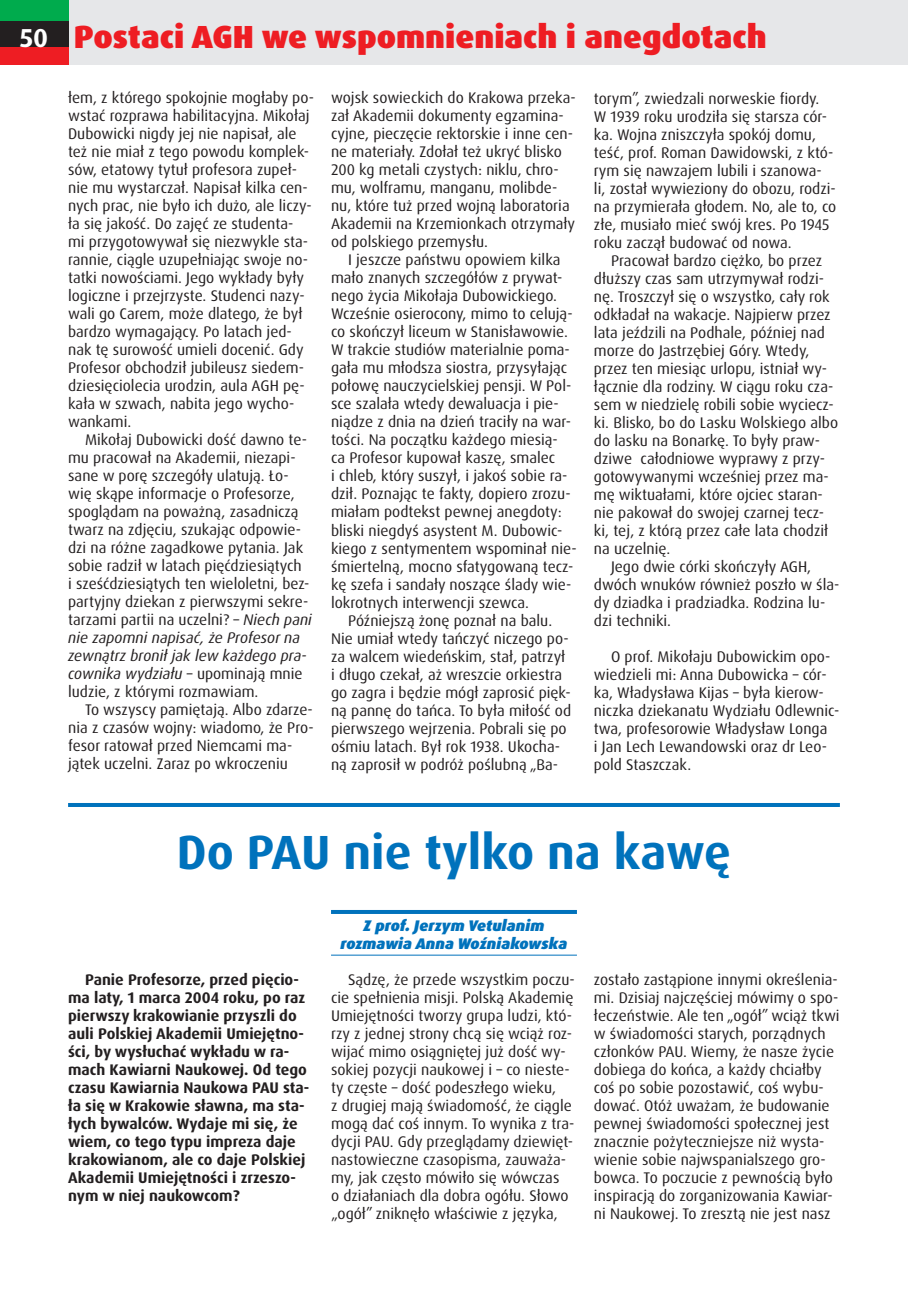
<style>
.page{position:relative;width:908px;height:1304px;background:#fff}
.page>*{position:absolute;margin:0;border:0;box-sizing:border-box;transform-origin:0 0}
.t1{font:700 48px "Dax Pro";color:#0072bc}
.t2{font:900 32px "Dax Pro";color:#ee1d23}
.t3{font:15.4px/18px "Dax Pro";color:#231f20}
.t4{font:700 15.4px/18px "Dax Pro";color:#231f20}
.t5{font:italic 900 15.4px/18px "Dax Pro";color:#0072bc;text-align:center}
.s1{font-weight:700;font-size:26px;color:#fff}
.s2{font-style:italic}
</style>
<div class="page">
<div style="left:65px;top:0;width:842px;height:64px;background:#e6e7e9"></div>
<div style="left:0;top:43px;width:68px;height:22px;background:#ee1d23"></div>
<div style="left:0;top:0;width:68px;height:22px;background:#00ab4d"></div>
<div style="left:0;top:22px;width:68px;height:25px;background:#231f20"></div>
<hr style="left:68px;top:803px;width:771px;height:4px;background:#0072bc">
<hr style="left:331px;top:910px;width:245px;height:4px;background:#0072bc">
<hr style="left:331px;top:955px;width:245px;height:1px;background:#0072bc">
<h2 class="t2" style="left:20px;top:16px;width:748px"><span class="s1">50</span> Postaci AGH we wspomnieniach i anegdotach</h2>
<p class="t3" style="left:68px;top:89px;width:247px">łem, z którego spokojnie mogłaby po&shy;wstać rozprawa habilitacyjna. Mikołaj Dubowicki nigdy jej nie napisał, ale też nie miał z tego powodu komplek&shy;sów, etatowy tytuł profesora zupeł&shy;nie mu wystarczał. Napisał kilka cen&shy;nych prac, nie było ich dużo, ale liczy&shy;ła się jakość. Do zajęć ze studenta-<br>mi przygotowywał się niezwykle sta&shy;rannie, ciągle uzupełniając swoje no&shy;tatki nowościami. Jego wykłady były logiczne i przejrzyste. Studenci nazy&shy;wali go Carem, może dlatego, że był bardzo wymagający. Po latach jed&shy;nak tę surowość umieli docenić. Gdy Profesor obchodził jubileusz siedem&shy;dziesięciolecia urodzin, aula AGH pę&shy;kała w szwach, nabita jego wycho&shy;wankami.</p>
<p class="t3" style="left:68px;top:431px;width:245px;text-indent:17px">Mikołaj Dubowicki dość dawno te&shy;mu pracował na Akademii, niezapi&shy;sane w porę szczegóły ulatują. Ło&shy;wię skąpe informacje o Profesorze, spoglądam na poważną, zasadniczą twarz na zdjęciu, szukając odpowie&shy;dzi na różne zagadkowe pytania. Jak sobie radził w latach pięćdziesiątych<br>i sześćdziesiątych ten wieloletni, bez&shy;partyjny dziekan z pierwszymi sekre&shy;tarzami partii na uczelni? – <span class="s2">Niech pani nie zapomni napisać, że Profesor na zewnątrz bronił jak lew każdego pra&shy;cownika wydziału</span> – upominają mnie ludzie, z którymi rozmawiam.</p>
<p class="t3" style="left:68px;top:701px;width:247px;text-indent:17px">To wszyscy pamiętają. Albo zdarze&shy;nia z czasów wojny: wiadomo, że Pro&shy;fesor ratował przed Niemcami ma&shy;jątek uczelni. Zaraz po wkroczeniu</p>
<p class="t3" style="left:331px;top:89px;width:246px">wojsk sowieckich do Krakowa przeka&shy;zał Akademii dokumenty egzamina&shy;cyjne, pieczęcie rektorskie i inne cen&shy;ne materiały. Zdołał też ukryć blisko 200 kg metali czystych: niklu, chro&shy;mu, wolframu, manganu, molibde&shy;nu, które tuż przed wojną laboratoria Akademii na Krzemionkach otrzymały od polskiego przemysłu.</p>
<p class="t3" style="left:348px;top:251px;width:214px">I jeszcze państwu opowiem kilka</p>
<p class="t3" style="left:331px;top:269px;width:233px">mało znanych szczegółów z prywat-</p>
<p class="t3" style="left:331px;top:287px;width:227px">nego życia Mikołaja Dubowickiego.</p>
<p class="t3" style="left:331px;top:305px;width:243px">Wcześnie osierocony, mimo to celują-</p>
<p class="t3" style="left:331px;top:323px;width:238px">co skończył liceum w Stanisławowie.</p>
<p class="t3" style="left:331px;top:341px;width:240px">W trakcie studiów materialnie poma-</p>
<p class="t3" style="left:331px;top:359px;width:238px">gała mu młodsza siostra, przysyłając</p>
<p class="t3" style="left:331px;top:377px;width:242px">połowę nauczycielskiej pensji. W Pol-</p>
<p class="t3" style="left:331px;top:395px;width:229px">sce szalała wtedy dewaluacja i pie-</p>
<p class="t3" style="left:331px;top:413px;width:241px">niądze z dnia na dzień traciły na war-</p>
<p class="t3" style="left:331px;top:431px;width:228px">tości. Na początku każdego miesią-</p>
<p class="t3" style="left:331px;top:449px;width:226px">ca Profesor kupował kaszę, smalec</p>
<p class="t3" style="left:331px;top:467px;width:238px">i chleb, który suszył, i jakoś sobie ra-</p>
<p class="t3" style="left:331px;top:485px;width:241px">dził. Poznając te fakty, dopiero zrozu-</p>
<p class="t3" style="left:331px;top:503px;width:232px">miałam podtekst pewnej anegdoty:</p>
<p class="t3" style="left:331px;top:521px;width:233px">bliski niegdyś asystent M. Dubowic-</p>
<p class="t3" style="left:331px;top:539px;width:247px">kiego z sentymentem wspominał nie-</p>
<p class="t3" style="left:331px;top:557px;width:244px">śmiertelną, mocno sfatygowaną tecz-</p>
<p class="t3" style="left:331px;top:575px;width:242px">kę szefa i sandały noszące ślady wie-</p>
<p class="t3" style="left:331px;top:593px;width:199px">lokrotnych interwencji szewca.</p>
<p class="t3" style="left:348px;top:611px;width:205px">Późniejszą żonę poznał na balu.</p>
<p class="t3" style="left:331px;top:629px;width:239px">Nie umiał wtedy tańczyć niczego po-</p>
<p class="t3" style="left:331px;top:647px;width:236px">za walcem wiedeńskim, stał, patrzył</p>
<p class="t3" style="left:331px;top:665px;width:232px">i długo czekał, aż wreszcie orkiestra</p>
<p class="t3" style="left:331px;top:683px;width:241px">go zagra i będzie mógł zaprosić pięk-</p>
<p class="t3" style="left:331px;top:701px;width:241px">ną pannę do tańca. To była miłość od</p>
<p class="t3" style="left:331px;top:719px;width:237px">pierwszego wejrzenia. Pobrali się po</p>
<p class="t3" style="left:331px;top:737px;width:230px">ośmiu latach. Był rok 1938. Ukocha-</p>
<p class="t3" style="left:331px;top:755px;width:228px">ną zaprosił w podróż poślubną „Ba-</p>
<p class="t3" style="left:593px;top:89px;width:244px">torym”, zwiedzali norweskie fiordy.<br>W 1939 roku urodziła się starsza cór&shy;ka. Wojna zniszczyła spokój domu, teść, prof. Roman Dawidowski, z któ&shy;rym się nawzajem lubili i szanowa&shy;li, został wywieziony do obozu, rodzi&shy;na przymierała głodem. No, ale to, co złe, musiało mieć swój kres. Po 1945 roku zaczął budować od nowa.</p>
<p class="t3" style="left:610px;top:251px;width:212px">Pracował bardzo ciężko, bo przez</p>
<p class="t3" style="left:593px;top:269px;width:231px">dłuższy czas sam utrzymywał rodzi-</p>
<p class="t3" style="left:593px;top:287px;width:237px">nę. Troszczył się o wszystko, cały rok</p>
<p class="t3" style="left:593px;top:305px;width:238px">odkładał na wakacje. Najpierw przez</p>
<p class="t3" style="left:593px;top:323px;width:232px">lata jeździli na Podhale, później nad</p>
<p class="t3" style="left:593px;top:341px;width:217px">morze do Jastrzębiej Góry. Wtedy,</p>
<p class="t3" style="left:593px;top:359px;width:234px">przez ten miesiąc urlopu, istniał wy-</p>
<p class="t3" style="left:593px;top:377px;width:241px">łącznie dla rodziny. W ciągu roku cza-</p>
<p class="t3" style="left:593px;top:395px;width:241px">sem w niedzielę robili sobie wyciecz-</p>
<p class="t3" style="left:593px;top:413px;width:245px">ki. Blisko, bo do Lasku Wolskiego albo</p>
<p class="t3" style="left:593px;top:431px;width:227px">do lasku na Bonarkę. To były praw-</p>
<p class="t3" style="left:593px;top:449px;width:232px">dziwe całodniowe wyprawy z przy-</p>
<p class="t3" style="left:593px;top:467px;width:236px">gotowywanymi wcześniej przez ma-</p>
<p class="t3" style="left:593px;top:485px;width:230px">mę wiktuałami, które ojciec staran-</p>
<p class="t3" style="left:593px;top:503px;width:231px">nie pakował do swojej czarnej tecz-</p>
<p class="t3" style="left:593px;top:521px;width:236px">ki, tej, z którą przez całe lata chodził</p>
<p class="t3" style="left:593px;top:539px;width:78px">na uczelnię.</p>
<p class="t3" style="left:610px;top:557px;width:202px">Jego dwie córki skończyły AGH,</p>
<p class="t3" style="left:593px;top:575px;width:247px">dwóch wnuków również poszło w śla-</p>
<p class="t3" style="left:593px;top:593px;width:233px">dy dziadka i pradziadka. Rodzina lu-</p>
<p class="t3" style="left:593px;top:611px;width:79px">dzi techniki.</p>
<p class="t3" style="left:593px;top:647px;width:247px;text-indent:17px">O prof. Mikołaju Dubowickim opo&shy;wiedzieli mi: Anna Dubowicka – cór&shy;ka, Władysława Kijas – była kierow&shy;niczka dziekanatu Wydziału Odlewnic&shy;twa, profesorowie Władysław Longa<br>i Jan Lech Lewandowski oraz dr Leo&shy;pold Staszczak.</p>
<h1 class="t1" style="left:177px;top:821px;width:555px">Do PAU nie tylko na kawę</h1>
<p class="t5" style="left:340px;top:917px;width:228px">Z prof. Jerzym Vetulanim rozmawia Anna Woźniakowska</p>
<p class="t4" style="left:68px;top:971px;width:243px;text-indent:17px">Panie Profesorze, przed pięcio&shy;ma laty, 1 marca 2004 roku, po raz pierwszy krakowianie przyszli do auli Polskiej Akademii Umiejętno&shy;ści, by wysłuchać wykładu w ra&shy;mach Kawiarni Naukowej. Od tego czasu Kawiarnia Naukowa PAU sta&shy;ła się w Krakowie sławna, ma sta&shy;łych bywalców. Wydaje mi się, że wiem, co tego typu impreza daje krakowianom, ale co daje Polskiej<br>Akademii Umiejętności i zrzeszo&shy;nym w niej naukowcom?</p>
<p class="t3" style="left:331px;top:971px;width:245px;text-indent:17px">Sądzę, że przede wszystkim poczu&shy;cie spełnienia misji. Polską Akademię Umiejętności tworzy grupa ludzi, któ&shy;rzy z jednej strony chcą się wciąż roz&shy;wijać mimo osiągniętej już dość wy&shy;sokiej pozycji naukowej i – co nieste&shy;ty częste – dość podeszłego wieku,<br>z drugiej mają świadomość, że ciągle mogą dać coś innym. To wynika z tra&shy;dycji PAU. Gdy przeglądamy dziewięt&shy;nastowieczne czasopisma, zauważa&shy;my, jak często mówiło się wówczas<br>o działaniach dla dobra ogółu. Słowo „ogół” zniknęło właściwie z języka,</p>
<p class="t3" style="left:593px;top:971px;width:247px">zostało zastąpione innymi określenia&shy;mi. Dzisiaj najczęściej mówimy o spo&shy;łeczeństwie. Ale ten „ogół” wciąż tkwi w świadomości starych, porządnych członków PAU. Wiemy, że nasze życie dobiega do końca, a każdy chciałby coś po sobie pozostawić, coś wybu&shy;dować. Otóż uważam, że budowanie pewnej świadomości społecznej jest znacznie pożyteczniejsze niż wysta&shy;wienie sobie najwspanialszego gro&shy;bowca. To poczucie z pewnością było inspiracją do zorganizowania Kawiar&shy;ni Naukowej. To zresztą nie jest nasz</p>
</div>
